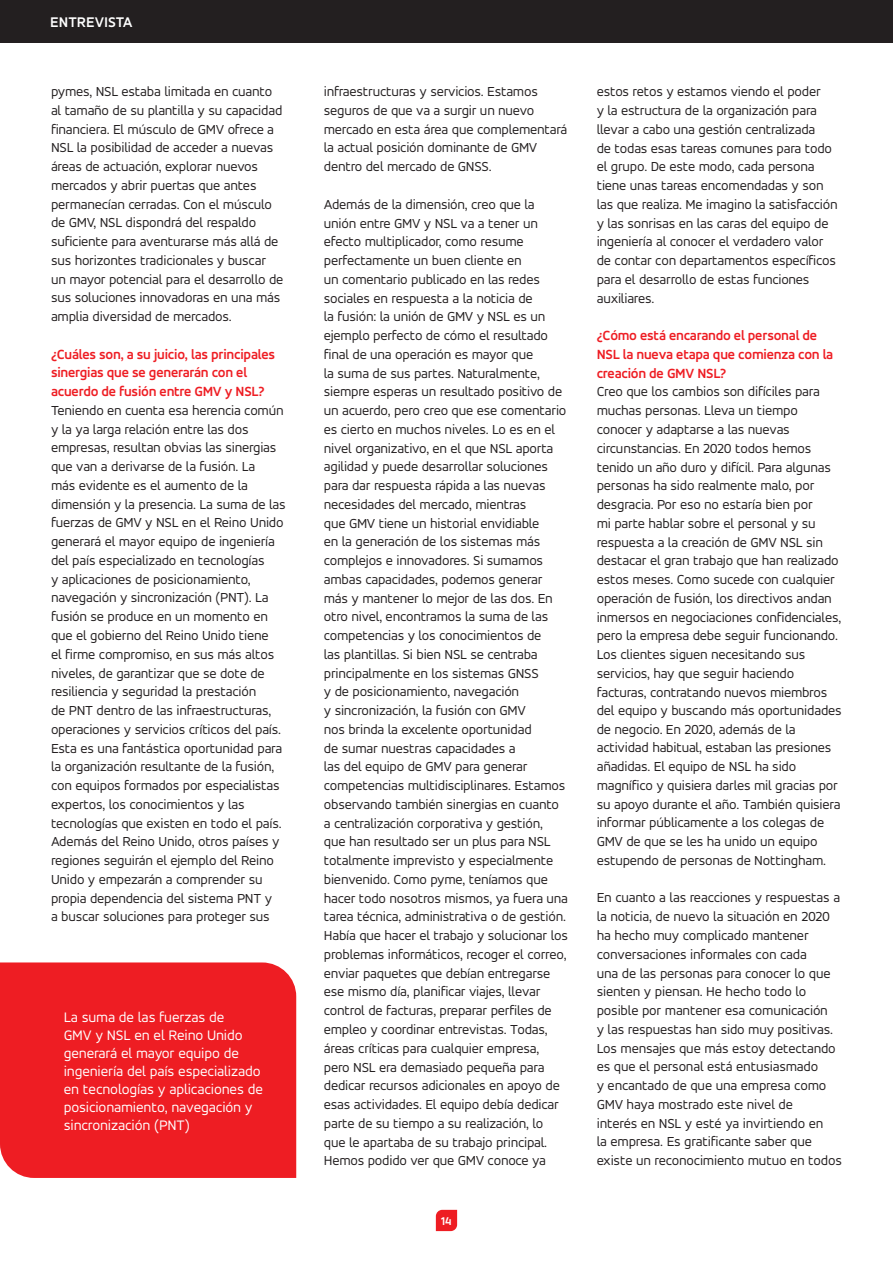
<style>
.page{position:relative;width:893px;height:1263px;background:#fff}
.page>*{position:absolute;margin:0;border:0;box-sizing:border-box;transform-origin:0 0}
.Texto_cuadros_destac{font:15px/18px "Accord Alternate";letter-spacing:-.01em;color:#fff}
.t1{font:700 15px "Accord Alternate";color:#fff}
.t2{font:14.25px/18.8px "Accord Alternate";letter-spacing:-.015em;color:#231f20}
.Texto_GENERAL{font:700 14.25px/18.8px "Accord Alternate";letter-spacing:-.015em;color:#ee1d23}
.numero_pie_de_pagina{font:700 12px "Accord Alternate";color:#fff}
</style>
<div class="page">
<div style="left:0;top:0;width:893px;height:43px;background:#231f20"></div>
<svg style="left:436px;top:1210px;width:21px;height:21px"></svg>
<div style="left:0;top:962px;width:296px;height:216px;background:#ee1d23"></div>
<p class="t1" style="left:50px;top:13px;width:84px">ENTREVISTA</p>
<p class="t2" style="left:51px;top:82px;width:234px">pymes, NSL estaba limitada en cuanto al tamaño de su plantilla y su capacidad financiera. El músculo de GMV ofrece a NSL la posibilidad de acceder a nuevas áreas de actuación, explorar nuevos mercados y abrir puertas que antes permanecían cerradas. Con el músculo de GMV, NSL dispondrá del respaldo suficiente para aventurarse más allá de sus horizontes tradicionales y buscar un mayor potencial para el desarrollo de sus soluciones innovadoras en una más amplia diversidad de mercados.</p>
<p class="Texto_GENERAL" style="left:51px;top:344px;width:226px">¿Cuáles son, a su juicio, las principales sinergias que se generarán con el acuerdo de fusión entre GMV y NSL?</p>
<p class="t2" style="left:51px;top:401px;width:236px">Teniendo en cuenta esa herencia común y la ya larga relación entre las dos empresas, resultan obvias las sinergias que van a derivarse de la fusión. La<br>más evidente es el aumento de la dimensión y la presencia. La suma de las fuerzas de GMV y NSL en el Reino Unido generará el mayor equipo de ingeniería del país especializado en tecnologías<br>y aplicaciones de posicionamiento, navegación y sincronización (PNT). La fusión se produce en un momento en que el gobierno del Reino Unido tiene<br>el firme compromiso, en sus más altos niveles, de garantizar que se dote de resiliencia y seguridad la prestación<br>de PNT dentro de las infraestructuras, operaciones y servicios críticos del país.<br>Esta es una fantástica oportunidad para la organización resultante de la fusión, con equipos formados por especialistas expertos, los conocimientos y las tecnologías que existen en todo el país.<br>Además del Reino Unido, otros países y regiones seguirán el ejemplo del Reino Unido y empezarán a comprender su propia dependencia del sistema PNT y<br>a buscar soluciones para proteger sus</p>
<p class="Texto_cuadros_destac" style="left:64px;top:1008px;width:201px">La suma de las fuerzas de<br>GMV y NSL en el Reino Unido generará el mayor equipo de ingeniería del país especializado en tecnologías y aplicaciones de posicionamiento, navegación y sincronización (PNT)</p>
<p class="t2" style="left:324px;top:82px;width:245px">infraestructuras y servicios. Estamos seguros de que va a surgir un nuevo mercado en esta área que complementará la actual posición dominante de GMV dentro del mercado de GNSS.</p>
<p class="t2" style="left:324px;top:194px;width:246px">Además de la dimensión, creo que la unión entre GMV y NSL va a tener un efecto multiplicador, como resume perfectamente un buen cliente en<br>un comentario publicado en las redes sociales en respuesta a la noticia de<br>la fusión: la unión de GMV y NSL es un ejemplo perfecto de cómo el resultado final de una operación es mayor que<br>la suma de sus partes. Naturalmente, siempre esperas un resultado positivo de un acuerdo, pero creo que ese comentario es cierto en muchos niveles. Lo es en el nivel organizativo, en el que NSL aporta agilidad y puede desarrollar soluciones para dar respuesta rápida a las nuevas necesidades del mercado, mientras<br>que GMV tiene un historial envidiable<br>en la generación de los sistemas más complejos e innovadores. Si sumamos ambas capacidades, podemos generar más y mantener lo mejor de las dos. En otro nivel, encontramos la suma de las competencias y los conocimientos de<br>las plantillas. Si bien NSL se centraba principalmente en los sistemas GNSS<br>y de posicionamiento, navegación<br>y sincronización, la fusión con GMV<br>nos brinda la excelente oportunidad<br>de sumar nuestras capacidades a<br>las del equipo de GMV para generar competencias multidisciplinares. Estamos observando también sinergias en cuanto a centralización corporativa y gestión, que han resultado ser un plus para NSL totalmente imprevisto y especialmente bienvenido. Como pyme, teníamos que hacer todo nosotros mismos, ya fuera una tarea técnica, administrativa o de gestión.<br>Había que hacer el trabajo y solucionar los problemas informáticos, recoger el correo, enviar paquetes que debían entregarse ese mismo día, planificar viajes, llevar control de facturas, preparar perfiles de empleo y coordinar entrevistas. Todas, áreas críticas para cualquier empresa, pero NSL era demasiado pequeña para dedicar recursos adicionales en apoyo de esas actividades. El equipo debía dedicar parte de su tiempo a su realización, lo que le apartaba de su trabajo principal.<br>Hemos podido ver que GMV conoce ya</p>
<p class="numero_pie_de_pagina" style="left:441px;top:1214px;width:12px">14</p>
<p class="t2" style="left:597px;top:82px;width:242px">estos retos y estamos viendo el poder<br>y la estructura de la organización para llevar a cabo una gestión centralizada<br>de todas esas tareas comunes para todo el grupo. De este modo, cada persona tiene unas tareas encomendadas y son las que realiza. Me imagino la satisfacción y las sonrisas en las caras del equipo de ingeniería al conocer el verdadero valor de contar con departamentos específicos para el desarrollo de estas funciones auxiliares.</p>
<p class="Texto_GENERAL" style="left:597px;top:326px;width:238px">¿Cómo está encarando el personal de<br>NSL la nueva etapa que comienza con la creación de GMV NSL?</p>
<p class="t2" style="left:597px;top:382px;width:247px">Creo que los cambios son difíciles para muchas personas. Lleva un tiempo conocer y adaptarse a las nuevas circunstancias. En 2020 todos hemos tenido un año duro y difícil. Para algunas personas ha sido realmente malo, por desgracia. Por eso no estaría bien por<br>mi parte hablar sobre el personal y su respuesta a la creación de GMV NSL sin destacar el gran trabajo que han realizado estos meses. Como sucede con cualquier operación de fusión, los directivos andan inmersos en negociaciones confidenciales, pero la empresa debe seguir funcionando.<br>Los clientes siguen necesitando sus servicios, hay que seguir haciendo facturas, contratando nuevos miembros del equipo y buscando más oportunidades de negocio. En 2020, además de la actividad habitual, estaban las presiones añadidas. El equipo de NSL ha sido magnífico y quisiera darles mil gracias por su apoyo durante el año. También quisiera informar públicamente a los colegas de GMV de que se les ha unido un equipo estupendo de personas de Nottingham.</p>
<p class="t2" style="left:597px;top:888px;width:247px">En cuanto a las reacciones y respuestas a la noticia, de nuevo la situación en 2020 ha hecho muy complicado mantener conversaciones informales con cada<br>una de las personas para conocer lo que sienten y piensan. He hecho todo lo posible por mantener esa comunicación<br>y las respuestas han sido muy positivas.<br>Los mensajes que más estoy detectando es que el personal está entusiasmado<br>y encantado de que una empresa como GMV haya mostrado este nivel de<br>interés en NSL y esté ya invirtiendo en<br>la empresa. Es gratificante saber que existe un reconocimiento mutuo en todos</p>
</div>
